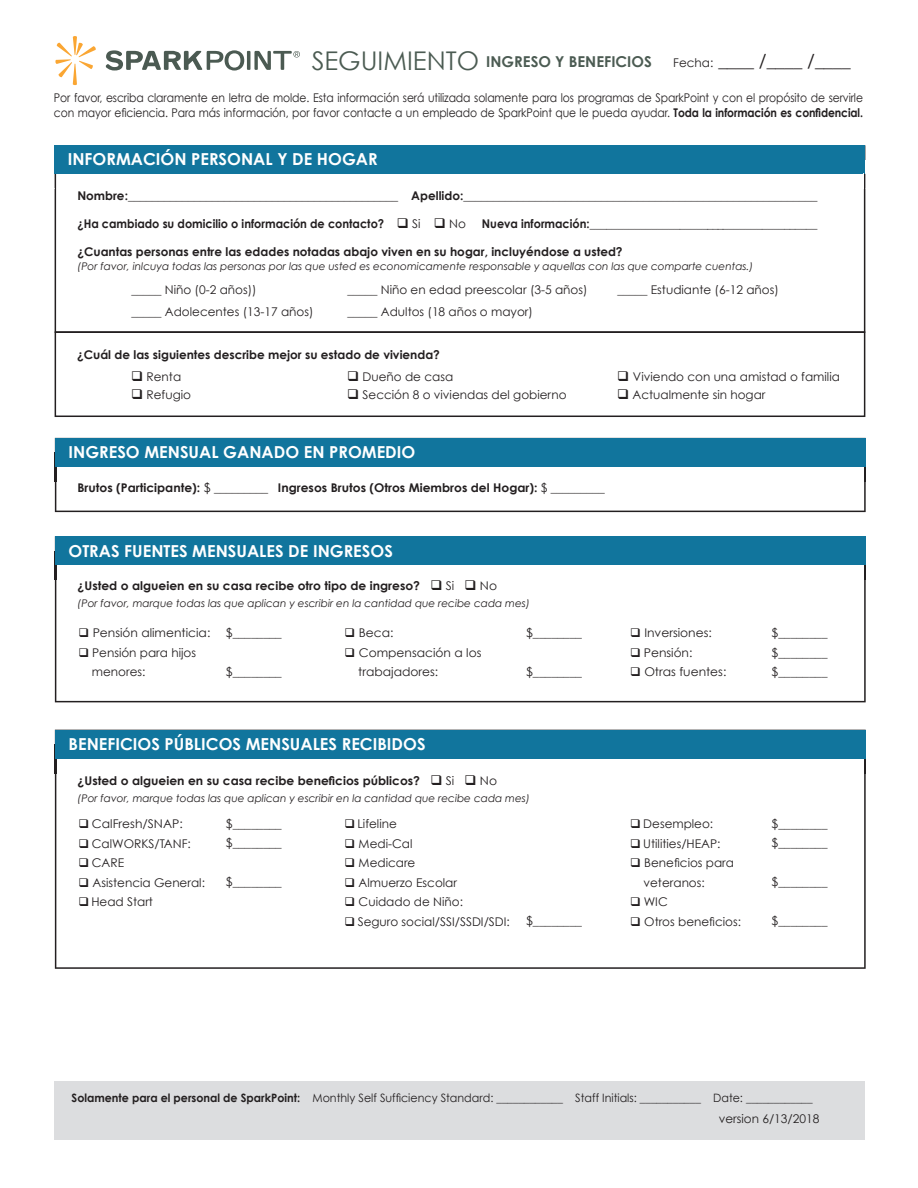
<style>
.page{position:relative;width:918px;height:1188px;background:#fff}
.page>*{position:absolute;margin:0;border:0;box-sizing:border-box;transform-origin:0 0}
.t1{font:17.85px "Century Gothic";color:#231f20}
.t2{font:700 16.5px "Century Gothic";color:#fff}
.t3{font:700 15px "Century Gothic";color:#4b5b52}
.t4{font:12px/19.5px "Century Gothic";color:#231f20}
.t5{font:700 12px "Century Gothic";color:#231f20}
.t6{font:12px/15px "Century Gothic";color:#231f20;scale:.9 1}
.t7{font:700 12px "Century Gothic";color:#231f20;scale:.94 1}
.t8{font:11.55px "Century Gothic";color:#231f20;scale:.96 1}
.t9{font:italic 10.5px "Century Gothic";color:#231f20}
.s1{font-weight:400;font-size:25.8px}
.s2{font-size:12px}
.s3{font-weight:700}
.s4{font-weight:400}
.s5{font-weight:400;font-size:12.3px}
</style>
<div class="page">
<svg style="left:55px;top:773px;width:811px;height:196px"></svg>
<img style="left:56px;top:758px;width:810px;height:15px">
<svg style="left:55px;top:758px;width:1px;height:15px"></svg>
<div style="left:55px;top:730px;width:811px;height:28px;background:#11759d"></div>
<img style="left:815px;top:702px;width:51px;height:1px">
<svg style="left:55px;top:580px;width:811px;height:122px"></svg>
<svg style="left:55px;top:565px;width:1px;height:15px"></svg>
<div style="left:55px;top:536px;width:811px;height:29px;background:#11759d"></div>
<svg style="left:55px;top:482px;width:811px;height:30px"></svg>
<svg style="left:55px;top:467px;width:1px;height:15px"></svg>
<div style="left:55px;top:438px;width:811px;height:29px;background:#11759d"></div>
<svg style="left:55px;top:145px;width:810px;height:187px"></svg>
<svg style="left:865px;top:173px;width:1px;height:16px"></svg>
<img style="left:56px;top:174px;width:809px;height:15px">
<div style="left:55px;top:332px;width:810px;height:85px;border:2px solid #231f20"></div>
<svg style="left:55px;top:36px;width:41px;height:49px"></svg>
<svg style="left:106px;top:50px;width:138px;height:21px"></svg>
<hr style="left:247px;top:51px;width:3px;height:19px;background:#4b5a52">
<svg style="left:254px;top:51px;width:46px;height:19px"></svg>
<img style="left:56px;top:174px;width:484px;height:14px">
<img style="left:540px;top:174px;width:323px;height:14px">
<svg style="left:55px;top:174px;width:1px;height:15px"></svg>
<div style="left:55px;top:145px;width:808px;height:29px;background:#11759d"></div>
<div style="left:54px;top:1081px;width:811px;height:59px;background:#dcdddf"></div>
<p class="t3" style="left:312px;top:52px;width:342px"><span class="s1">SEGUIMIENTO</span> INGRESO Y BENEFICIOS</p>
<h1 class="t1" style="left:673px;top:50px;width:179px"><span class="s2">Fecha:</span> ____ /____ /____</h1>
<p class="t6" style="left:54px;top:90px;width:900px">Por favor, escriba claramente en letra de molde. Esta información será utilizada solamente para los programas de SparkPoint y con el propósito de servirle con mayor eficiencia. Para más información, por favor contacte a un empleado de SparkPoint que le pueda ayudar. <span class="s3">Toda la información es confidencial.</span></p>
<h2 class="t2" style="left:68px;top:149px;width:311px">INFORMACIÓN PERSONAL Y DE HOGAR</h2>
<h2 class="t2" style="left:68px;top:149px;width:342px">PERSON L AND HOUSEHOLD INFORMATION</h2>
<p class="t5" style="left:77px;top:188px;width:742px">Nombre:_____________________________________________ Apellido:___________________________________________________________</p>
<p class="t7" style="left:77px;top:216px;width:415px">¿Ha cambiado su domicilio o información de contacto? ❑ <span class="s4">Si</span> ❑ <span class="s4">No</span></p>
<p class="t7" style="left:482px;top:216px;width:359px">Nueva información:_________________________________________</p>
<p class="t9" style="left:78px;top:260px;width:677px">(Por favor, inlcuya todas las personas por las que usted es economicamente responsable y aquellas con las que comparte cuentas.)</p>
<p class="t4" style="left:132px;top:280px;width:127px"><span class="s3">_____</span> Niño (0-2 años))</p>
<p class="t4" style="left:348px;top:280px;width:241px">_____ Niño en edad preescolar (3-5 años)</p>
<p class="t4" style="left:618px;top:280px;width:163px">_____ Estudiante (6-12 años)</p>
<p class="t4" style="left:132px;top:302px;width:184px">_____ Adolecentes (13-17 años)</p>
<p class="t4" style="left:348px;top:302px;width:187px">_____ Adultos (18 años o mayor)</p>
<p class="t5" style="left:77px;top:244px;width:547px">¿Cuantas personas entre las edades notadas abajo viven en su hogar, incluyéndose a usted?</p>
<p class="t5" style="left:77px;top:347px;width:364px">¿Cuál de las siguientes describe mejor su estado de vivienda?</p>
<p class="t4" style="left:131px;top:366px;width:52px">❑ Renta</p>
<p class="t4" style="left:347px;top:366px;width:108px">❑ Dueño de casa</p>
<p class="t4" style="left:617px;top:366px;width:224px">❑ Viviendo con una amistad o familia</p>
<p class="t4" style="left:131px;top:384px;width:61px">❑ Refugio</p>
<p class="t4" style="left:347px;top:384px;width:221px">❑ Sección 8 o viviendas del gobierno</p>
<p class="t4" style="left:617px;top:384px;width:150px">❑ Actualmente sin hogar</p>
<h2 class="t2" style="left:69px;top:442px;width:348px">INGRESO MENSUAL GANADO EN PROMEDIO</h2>
<p class="t5" style="left:77px;top:480px;width:529px">Brutos (Participante): <span class="s5">$</span> <span class="s4">_________</span> Ingresos Brutos (Otros Miembros del Hogar): <span class="s4">$ _________</span></p>
<h2 class="t2" style="left:69px;top:540px;width:326px">OTRAS FUENTES MENSUALES DE INGRESOS</h2>
<p class="t5" style="left:78px;top:578px;width:421px">¿Usted o algueien en su casa recibe otro tipo de ingreso? ❑ <span class="s4">Si</span> ❑ <span class="s4">No</span></p>
<p class="t9" style="left:78px;top:597px;width:454px">(Por favor, marque todas las que aplican y escribir en la cantidad que recibe cada mes)</p>
<p class="t4" style="left:79px;top:623px;width:133px">❑ Pensión alimenticia:</p>
<p class="t4" style="left:92px;top:643px;width:106px;text-indent:-13px">❑ Pensión para hijos menores:</p>
<p class="t4" style="left:226px;top:623px;width:57px">$________</p>
<p class="t4" style="left:226px;top:662px;width:57px">$________</p>
<p class="t4" style="left:345px;top:623px;width:50px">❑ Beca:</p>
<p class="t4" style="left:358px;top:643px;width:125px;text-indent:-14px">❑ Compensación a los trabajadores:</p>
<h2 class="t2" style="left:69px;top:734px;width:359px">BENEFICIOS PÚBLICOS MENSUALES RECIBIDOS</h2>
<p class="t4" style="left:526px;top:623px;width:57px">$________</p>
<p class="t4" style="left:526px;top:662px;width:57px">$________</p>
<p class="t5" style="left:78px;top:773px;width:421px">¿Usted o algueien en su casa recibe beneficios públicos? ❑ <span class="s4">Si</span> ❑ <span class="s4">No</span></p>
<p class="t9" style="left:78px;top:792px;width:454px">(Por favor, marque todas las que aplican y escribir en la cantidad que recibe cada mes)</p>
<p class="t4" style="left:79px;top:814px;width:106px">❑ CalFresh/SNAP:</p>
<p class="t4" style="left:79px;top:833px;width:114px">❑ CalWORKS/TANF:</p>
<p class="t4" style="left:79px;top:853px;width:47px">❑ CARE</p>
<p class="t4" style="left:79px;top:872px;width:128px">❑ Asistencia General:</p>
<p class="t4" style="left:79px;top:892px;width:76px">❑ Head Start</p>
<p class="t4" style="left:226px;top:814px;width:57px">$________ $________</p>
<p class="t4" style="left:226px;top:872px;width:57px">$________</p>
<p class="t4" style="left:345px;top:814px;width:54px">❑ Lifeline</p>
<p class="t4" style="left:345px;top:833px;width:69px">❑ Medi-Cal</p>
<p class="t4" style="left:345px;top:853px;width:72px">❑ Medicare</p>
<p class="t4" style="left:345px;top:872px;width:114px">❑ Almuerzo Escolar</p>
<p class="t4" style="left:345px;top:892px;width:120px">❑ Cuidado de Niño:</p>
<p class="t4" style="left:345px;top:911px;width:167px">❑ Seguro social/SSI/SSDI/SDI:</p>
<p class="t4" style="left:526px;top:911px;width:57px">$________</p>
<p class="t4" style="left:630px;top:623px;width:83px">❑ Inversiones:</p>
<p class="t4" style="left:630px;top:643px;width:64px">❑ Pensión:</p>
<p class="t4" style="left:630px;top:662px;width:98px">❑ Otras fuentes:</p>
<p class="t4" style="left:772px;top:623px;width:57px;text-align:justify">$________ $________ $________</p>
<p class="t4" style="left:630px;top:814px;width:85px">❑ Desempleo:</p>
<p class="t4" style="left:630px;top:833px;width:92px">❑ Utilities/HEAP:</p>
<p class="t4" style="left:644px;top:853px;width:92px;text-indent:-13px">❑ Beneficios para veteranos:</p>
<p class="t4" style="left:630px;top:892px;width:39px">❑ WIC</p>
<p class="t4" style="left:630px;top:911px;width:112px">❑ Otros beneficios:</p>
<p class="t4" style="left:772px;top:814px;width:57px">$________ $________</p>
<p class="t4" style="left:772px;top:872px;width:57px">$________</p>
<p class="t4" style="left:772px;top:911px;width:57px">$________</p>
<p class="t8" style="left:72px;top:1091px;width:773px"><span class="s3">Solamente para el personal de SparkPoint:</span> Monthly Self Sufficiency Standard: ____________ Staff Initials: ___________ Date: ____________</p>
<p class="t4" style="left:719px;top:1109px;width:102px">version 6/13/2018</p>
</div>
